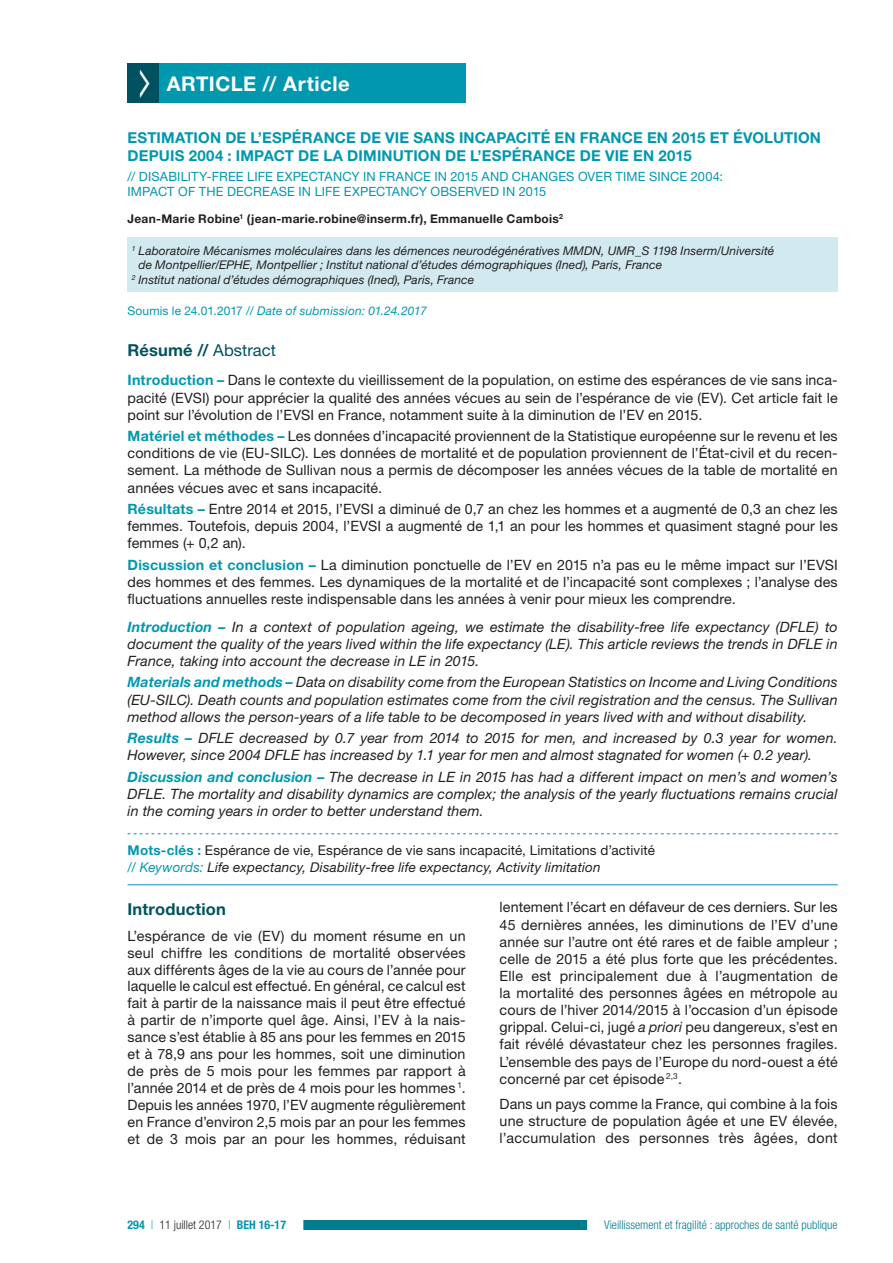
<style>
.page{position:relative;width:893px;height:1263px;background:#fff}
.page>*{position:absolute;margin:0;border:0;box-sizing:border-box;transform-origin:0 0}
.t1{font:700 20.25px "Helvetica Neue LT Std";letter-spacing:.025em;color:#fff}
.t2{font:700 16.5px "Helvetica Neue LT Std";letter-spacing:.01em;color:#005260}
.t3{font:700 15px/18px "Helvetica Neue LT Std";letter-spacing:.01em;color:#0098af}
.t4{font:14.25px/17.1px "Helvetica Neue LT Std";letter-spacing:.01em;color:#231f20;text-align:justify}
.t5{font:italic 14.25px/17.1px "Helvetica Neue LT Std";letter-spacing:.01em;color:#231f20;text-align:justify}
.t6{font:13.5px/16.2px "Helvetica Neue LT Std";letter-spacing:.01em;color:#231f20}
.t7{font:12.75px/15.3px "Helvetica Neue LT Std";letter-spacing:.01em;color:#0098af}
.t8{font:italic 12px "Helvetica Neue LT Std";letter-spacing:.01em;color:#231f20}
.t9{font:700 12px "Helvetica Neue LT Std";letter-spacing:.025em;color:#231f20}
.t10{font:300 condensed 12px "Helvetica Neue LT Std";color:#007c8f}
.t11{font:italic 12px "Helvetica Neue LT Std";letter-spacing:.015em;color:#0098af}
.t12{font:300 condensed 12px "Helvetica Neue LT Std";color:#231f20}
.s1{font-style:normal}
.s2{font-weight:400}
.s3{font-weight:700;color:#0098af}
.s4{font-style:italic;color:#0098af}
.s5{font-style:italic}
.s6{color:#0098af}
</style>
<div class="page">
<div style="left:242px;top:1221px;width:596px;height:9px;background:#007c8f"></div>
<div style="left:110px;top:1219px;width:193px;height:12px;background:#fff"></div>
<div style="left:587px;top:1218px;width:268px;height:13px;background:#fff"></div>
<div style="left:159px;top:64px;width:307px;height:39px;background:#0098af"></div>
<div style="left:128px;top:238px;width:710px;height:54px;background:#d2eaef"></div>
<svg style="left:128px;top:833px;width:710px;height:1px"></svg>
<hr style="left:128px;top:884px;width:710px;height:1px;background:#0098af">
<div style="left:128px;top:64px;width:31px;height:39px;background:#005260"></div>
<h1 class="t1" style="left:167px;top:71px;width:184px">ARTICLE // Article</h1>
<p class="t3" style="left:128px;top:128px;width:695px">ESTIMATION DE L’ESPÉRANCE DE VIE SANS INCAPACITÉ EN FRANCE EN 2015 ET ÉVOLUTION<br>DEPUIS 2004 : IMPACT DE LA DIMINUTION DE L’ESPÉRANCE DE VIE EN 2015</p>
<p class="t7" style="left:128px;top:168px;width:597px">// DISABILITY-FREE LIFE EXPECTANCY IN FRANCE IN 2015 AND CHANGES OVER TIME SINCE 2004:<br>IMPACT OF THE DECREASE IN LIFE EXPECTANCY OBSERVED IN 2015</p>
<p class="t9" style="left:128px;top:212px;width:437px">Jean-Marie Robine<sup>1</sup> (jean-marie.robine@inserm.fr), Emmanuelle Cambois<sup>2</sup></p>
<p class="t8" style="left:132px;top:243px;width:644px"><sup>1</sup> Laboratoire Mécanismes moléculaires dans les démences neurodégénératives MMDN, UMR_S 1198 Inserm/Université</p>
<p class="t8" style="left:139px;top:258px;width:525px">de Montpellier/EPHE, Montpellier ; Institut national d’études démographiques (Ined), Paris, France</p>
<p class="t8" style="left:132px;top:272px;width:344px"><sup>2</sup> Institut national d’études démographiques (Ined), Paris, France</p>
<p class="t11" style="left:128px;top:304px;width:301px"><span class="s1">Soumis le 24.01.2017 //</span> Date of submission: 01.24.2017</p>
<p class="t2" style="left:128px;top:339px;width:150px">Résumé // <span class="s2">Abstract</span></p>
<p class="t4" style="left:128px;top:372px;width:712px"><span class="s3">Introduction –</span> Dans le contexte du vieillissement de la population, on estime des espérances de vie sans inca&shy;pacité (EVSI) pour apprécier la qualité des années vécues au sein de l’espérance de vie (EV). Cet article fait le point sur l’évolution de l’EVSI en France, notamment suite à la diminution de l’EV en 2015.</p>
<p class="t4" style="left:128px;top:427px;width:712px"><span class="s3">Matériel et méthodes –</span> Les données d’incapacité proviennent de la Statistique européenne sur le revenu et les conditions de vie (EU-SILC). Les données de mortalité et de population proviennent de l’État-civil et du recen&shy;sement. La méthode de Sullivan nous a permis de décomposer les années vécues de la table de mortalité en années vécues avec et sans incapacité.</p>
<p class="t4" style="left:128px;top:500px;width:712px"><span class="s3">Résultats –</span> Entre 2014 et 2015, l’EVSI a diminué de 0,7 an chez les hommes et a augmenté de 0,3 an chez les femmes. Toutefois, depuis 2004, l’EVSI a augmenté de 1,1 an pour les hommes et quasiment stagné pour les femmes (+ 0,2 an).</p>
<p class="t4" style="left:128px;top:556px;width:712px"><span class="s3">Discussion et conclusion –</span> La diminution ponctuelle de l’EV en 2015 n’a pas eu le même impact sur l’EVSI des hommes et des femmes. Les dynamiques de la mortalité et de l’incapacité sont complexes ; l’analyse des fluctuations annuelles reste indispensable dans les années à venir pour mieux les comprendre.</p>
<p class="t5" style="left:128px;top:618px;width:712px"><span class="s3">Introduction –</span> In a context of population ageing, we estimate the disability-free life expectancy (DFLE) to document the quality of the years lived within the life expectancy (LE). This article reviews the trends in DFLE in France, taking into account the decrease in LE in 2015.</p>
<p class="t5" style="left:128px;top:673px;width:712px"><span class="s3">Materials and methods –</span> Data on disability come from the European Statistics on Income and Living Conditions (EU-SILC). Death counts and population estimates come from the civil registration and the census. The Sullivan method allows the person-years of a life table to be decomposed in years lived with and without disability.</p>
<p class="t5" style="left:128px;top:729px;width:712px"><span class="s3">Results –</span> DFLE decreased by 0.7 year from 2014 to 2015 for men, and increased by 0.3 year for women.<br>However, since 2004 DFLE has increased by 1.1 year for men and almost stagnated for women (+ 0.2 year).</p>
<p class="t5" style="left:128px;top:768px;width:712px"><span class="s3">Discussion and conclusion –</span> The decrease in LE in 2015 has had a different impact on men’s and women’s DFLE. The mortality and disability dynamics are complex; the analysis of the yearly fluctuations remains crucial in the coming years in order to better understand them.</p>
<p class="t6" style="left:128px;top:842px;width:529px"><span class="s3">Mots-clés :</span> Espérance de vie, Espérance de vie sans incapacité, Limitations d’activité <span class="s4">// Keywords:</span> <span class="s5">Life expectancy, Disability-free life expectancy, Activity limitation</span></p>
<p class="t2" style="left:128px;top:899px;width:100px">Introduction</p>
<p class="t4" style="left:128px;top:927px;width:340px">L’espérance de vie (EV) du moment résume en un seul chiffre les conditions de mortalité observées aux différents âges de la vie au cours de l’année pour laquelle le calcul est effectué. En général, ce calcul est fait à partir de la naissance mais il peut être effectué à partir de n’importe quel âge. Ainsi, l’EV à la nais&shy;sance s’est établie à 85 ans pour les femmes en 2015 et à 78,9 ans pour les hommes, soit une diminution de près de 5 mois pour les femmes par rapport à l’année 2014 et de près de 4 mois pour les hommes <sup>1</sup>.<br>Depuis les années 1970, l’EV augmente régulièrement en France d’environ 2,5 mois par an pour les femmes et de 3 mois par an pour les hommes, réduisant</p>
<p class="t4" style="left:500px;top:899px;width:340px">lentement l’écart en défaveur de ces derniers. Sur les 45 dernières années, les diminutions de l’EV d’une année sur l’autre ont été rares et de faible ampleur ; celle de 2015 a été plus forte que les précédentes.<br>Elle est principalement due à l’augmentation de la mortalité des personnes âgées en métropole au cours de l’hiver 2014/2015 à l’occasion d’un épisode grippal. Celui-ci, jugé <span class="s5">a priori</span> peu dangereux, s’est en fait révélé dévastateur chez les personnes fragiles.<br>L’ensemble des pays de l’Europe du nord-ouest a été concerné par cet épisode <sup>2,3</sup>.</p>
<p class="t4" style="left:500px;top:1095px;width:340px">Dans un pays comme la France, qui combine à la fois une structure de population âgée et une EV élevée, l’accumulation des personnes très âgées, dont</p>
<p class="t12" style="left:128px;top:1218px;width:160px"><span class="s3">294</span> <span class="s6">|</span> 11 juillet 2017 <span class="s6">|</span> <span class="s3">BEH 16-17</span></p>
<p class="t10" style="left:604px;top:1218px;width:235px">Vieillissement et fragilité : approches de santé publique</p>
</div>
